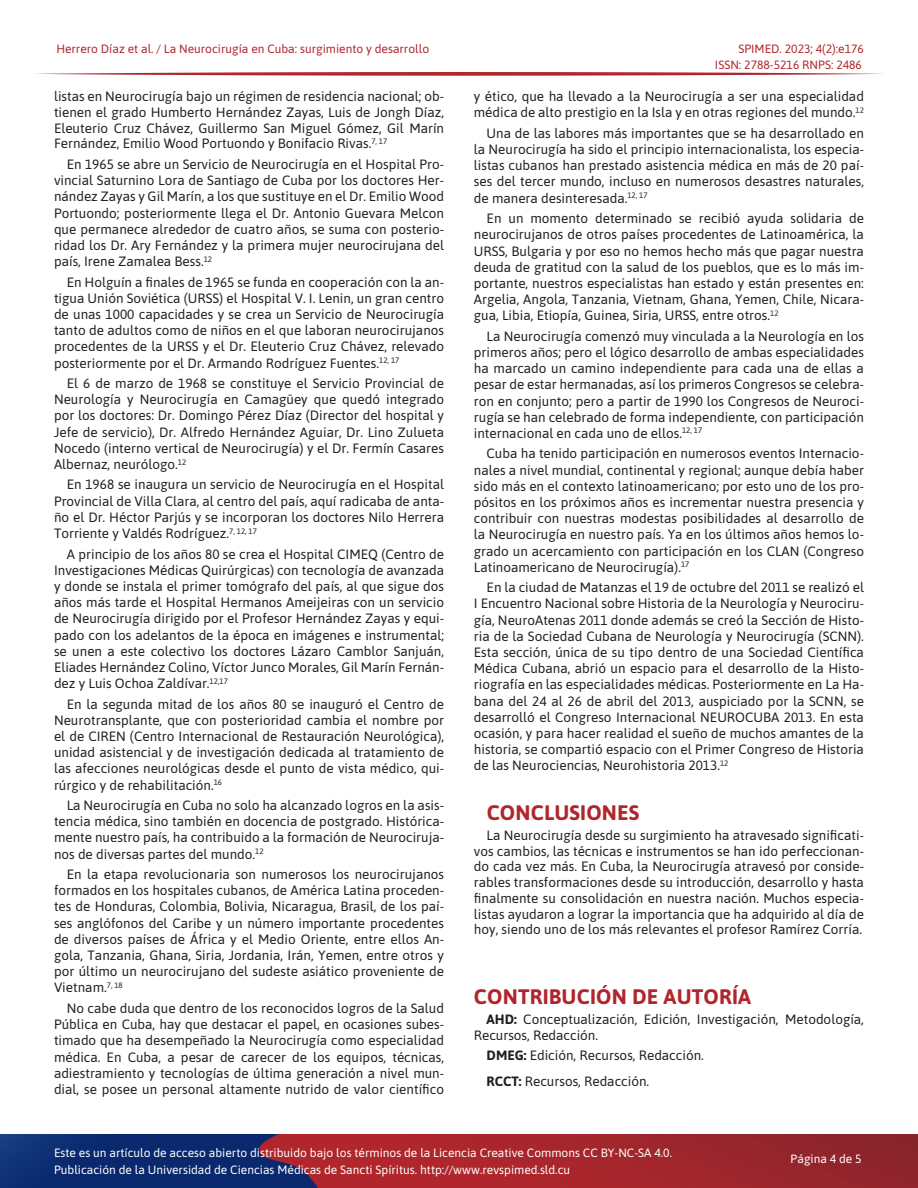
<style>
.page{position:relative;width:918px;height:1188px;background:#fff}
.page>*{position:absolute;margin:0;border:0;box-sizing:border-box;transform-origin:0 0}
.t1{font:700 21px "Asap";letter-spacing:.01em;color:#b0262c}
.t2{font:13.5px/16.2px "Asap";color:#231f20;text-align:justify}
.t3{font:12px "Asap";color:#fff}
.t4{font:12px "Asap";color:#b0262c}
.s1{font-weight:700}
</style>
<div class="page">
<svg style="left:35px;top:72px;width:848px;height:4px"></svg>
<svg style="left:318px;top:1134px;width:600px;height:54px;background:#a2252b"></svg>
<svg style="left:0;top:1134px;width:318px;height:54px;background:#1b2968"></svg>
<p class="t4" style="left:56px;top:40px;width:374px">Herrero Díaz et al. / La Neurocirugía en Cuba: surgimiento y desarrollo</p>
<p class="t4" style="left:738px;top:40px;width:127px">SPIMED. 2023; 4(2):e176</p>
<p class="t4" style="left:715px;top:57px;width:149px">ISSN: 2788-5216 RNPS: 2486</p>
<p class="t2" style="left:54px;top:88px;width:392px;line-height:15.8px">listas en Neurocirugía bajo un régimen de residencia nacional; ob&shy;tienen el grado Humberto Hernández Zayas, Luis de Jongh Díaz, Eleuterio Cruz Chávez, Guillermo San Miguel Gómez, Gil Marín Fernández, Emilio Wood Portuondo y Bonifacio Rivas.<sup>7,</sup> <sup>17</sup></p>
<p class="t2" style="left:54px;top:155px;width:392px;text-indent:13px">En 1965 se abre un Servicio de Neurocirugía en el Hospital Pro&shy;vincial Saturnino Lora de Santiago de Cuba por los doctores Her&shy;nández Zayas y Gil Marín, a los que sustituye en el Dr. Emilio Wood Portuondo; posteriormente llega el Dr. Antonio Guevara Melcon que permanece alrededor de cuatro años, se suma con posterio&shy;ridad los Dr. Ary Fernández y la primera mujer neurocirujana del país, Irene Zamalea Bess.<sup>12</sup></p>
<p class="t2" style="left:54px;top:273px;width:392px;text-indent:13px">En Holguín a finales de 1965 se funda en cooperación con la an&shy;tigua Unión Soviética (URSS) el Hospital V. I. Lenin, un gran centro de unas 1000 capacidades y se crea un Servicio de Neurocirugía tanto de adultos como de niños en el que laboran neurocirujanos procedentes de la URSS y el Dr. Eleuterio Cruz Chávez, relevado posteriormente por el Dr. Armando Rodríguez Fuentes.<sup>12,</sup> <sup>17</sup></p>
<p class="t2" style="left:54px;top:374px;width:392px;text-indent:13px">El 6 de marzo de 1968 se constituye el Servicio Provincial de Neurología y Neurocirugía en Camagüey que quedó integrado por los doctores: Dr. Domingo Pérez Díaz (Director del hospital y Jefe de servicio), Dr. Alfredo Hernández Aguiar, Dr. Lino Zulueta Nocedo (interno vertical de Neurocirugía) y el Dr. Fermín Casares Albernaz, neurólogo.<sup>12</sup></p>
<p class="t2" style="left:54px;top:476px;width:392px;text-indent:13px">En 1968 se inaugura un servicio de Neurocirugía en el Hospital Provincial de Villa Clara, al centro del país, aquí radicaba de anta&shy;ño el Dr. Héctor Parjús y se incorporan los doctores Nilo Herrera Torriente y Valdés Rodríguez.<sup>7,</sup> <sup>12,</sup> <sup>17</sup></p>
<p class="t2" style="left:54px;top:545px;width:392px;text-indent:13px">A principio de los años 80 se crea el Hospital CIMEQ (Centro de Investigaciones Médicas Quirúrgicas) con tecnología de avanzada y donde se instala el primer tomógrafo del país, al que sigue dos años más tarde el Hospital Hermanos Ameijeiras con un servicio de Neurocirugía dirigido por el Profesor Hernández Zayas y equi&shy;pado con los adelantos de la época en imágenes e instrumental; se unen a este colectivo los doctores Lázaro Camblor Sanjuán, Eliades Hernández Colino, Víctor Junco Morales, Gil Marín Fernán&shy;dez y Luis Ochoa Zaldívar.<sup>12,17</sup></p>
<p class="t2" style="left:54px;top:695px;width:392px;text-indent:13px">En la segunda mitad de los años 80 se inauguró el Centro de Neurotransplante, que con posterioridad cambia el nombre por el de CIREN (Centro Internacional de Restauración Neurológica), unidad asistencial y de investigación dedicada al tratamiento de las afecciones neurológicas desde el punto de vista médico, qui&shy;rúrgico y de rehabilitación.<sup>16</sup></p>
<p class="t2" style="left:54px;top:796px;width:392px;text-indent:13px">La Neurocirugía en Cuba no solo ha alcanzado logros en la asis&shy;tencia médica, sino también en docencia de postgrado. Histórica&shy;mente nuestro país, ha contribuido a la formación de Neurociruja&shy;nos de diversas partes del mundo.<sup>12</sup></p>
<p class="t2" style="left:54px;top:866px;width:392px;text-indent:13px">En la etapa revolucionaria son numerosos los neurocirujanos formados en los hospitales cubanos, de América Latina proceden&shy;tes de Honduras, Colombia, Bolivia, Nicaragua, Brasil, de los paí&shy;ses anglófonos del Caribe y un número importante procedentes de diversos países de África y el Medio Oriente, entre ellos An&shy;gola, Tanzania, Ghana, Siria, Jordania, Irán, Yemen, entre otros y por último un neurocirujano del sudeste asiático proveniente de Vietnam.<sup>7,</sup> <sup>18</sup></p>
<p class="t2" style="left:54px;top:999px;width:392px;text-indent:13px">No cabe duda que dentro de los reconocidos logros de la Salud Pública en Cuba, hay que destacar el papel, en ocasiones subes&shy;timado que ha desempeñado la Neurocirugía como especialidad médica. En Cuba, a pesar de carecer de los equipos, técnicas, adiestramiento y tecnologías de última generación a nivel mun&shy;dial, se posee un personal altamente nutrido de valor científico</p>
<p class="t2" style="left:474px;top:88px;width:392px">y ético, que ha llevado a la Neurocirugía a ser una especialidad médica de alto prestigio en la Isla y en otras regiones del mundo.<sup>12</sup></p>
<p class="t2" style="left:474px;top:124px;width:392px;text-indent:13px">Una de las labores más importantes que se ha desarrollado en la Neurocirugía ha sido el principio internacionalista, los especia&shy;listas cubanos han prestado asistencia médica en más de 20 paí&shy;ses del tercer mundo, incluso en numerosos desastres naturales, de manera desinteresada.<sup>12,</sup> <sup>17</sup></p>
<p class="t2" style="left:474px;top:210px;width:392px;text-indent:13px">En un momento determinado se recibió ayuda solidaria de neurocirujanos de otros países procedentes de Latinoamérica, la URSS, Bulgaria y por eso no hemos hecho más que pagar nuestra deuda de gratitud con la salud de los pueblos, que es lo más im&shy;portante, nuestros especialistas han estado y están presentes en:<br>Argelia, Angola, Tanzania, Vietnam, Ghana, Yemen, Chile, Nicara&shy;gua, Libia, Etiopía, Guinea, Siria, URSS, entre otros.<sup>12</sup></p>
<p class="t2" style="left:474px;top:327px;width:392px;text-indent:13px">La Neurocirugía comenzó muy vinculada a la Neurología en los primeros años; pero el lógico desarrollo de ambas especialidades ha marcado un camino independiente para cada una de ellas a pesar de estar hermanadas, así los primeros Congresos se celebra&shy;ron en conjunto; pero a partir de 1990 los Congresos de Neuroci&shy;rugía se han celebrado de forma independiente, con participación internacional en cada uno de ellos.<sup>12,</sup> <sup>17</sup></p>
<p class="t2" style="left:474px;top:445px;width:392px;text-indent:13px">Cuba ha tenido participación en numerosos eventos Internacio&shy;nales a nivel mundial, continental y regional; aunque debía haber sido más en el contexto latinoamericano; por esto uno de los pro&shy;pósitos en los próximos años es incrementar nuestra presencia y contribuir con nuestras modestas posibilidades al desarrollo de la Neurocirugía en nuestro país. Ya en los últimos años hemos lo&shy;grado un acercamiento con participación en los CLAN (Congreso Latinoamericano de Neurocirugía).<sup>17</sup></p>
<p class="t2" style="left:474px;top:579px;width:392px;text-indent:13px">En la ciudad de Matanzas el 19 de octubre del 2011 se realizó el I Encuentro Nacional sobre Historia de la Neurología y Neurociru&shy;gía, NeuroAtenas 2011 donde además se creó la Sección de Histo&shy;ria de la Sociedad Cubana de Neurología y Neurocirugía (SCNN).<br>Esta sección, única de su tipo dentro de una Sociedad Científica Médica Cubana, abrió un espacio para el desarrollo de la Histo&shy;riografía en las especialidades médicas. Posteriormente en La Ha&shy;bana del 24 al 26 de abril del 2013, auspiciado por la SCNN, se desarrolló el Congreso Internacional NEUROCUBA 2013. En esta ocasión, y para hacer realidad el sueño de muchos amantes de la historia, se compartió espacio con el Primer Congreso de Historia de las Neurociencias, Neurohistoria 2013.<sup>12</sup></p>
<p class="t1" style="left:487px;top:798px;width:154px">CONCLUSIONES</p>
<p class="t2" style="left:474px;top:827px;width:392px;line-height:15.8px;text-indent:13px">La Neurocirugía desde su surgimiento ha atravesado significati&shy;vos cambios, las técnicas e instrumentos se han ido perfeccionan&shy;do cada vez más. En Cuba, la Neurocirugía atravesó por conside&shy;rables transformaciones desde su introducción, desarrollo y hasta finalmente su consolidación en nuestra nación. Muchos especia&shy;listas ayudaron a lograr la importancia que ha adquirido al día de hoy, siendo uno de los más relevantes el profesor Ramírez Corría.</p>
<p class="t1" style="left:474px;top:982px;width:279px">CONTRIBUCIÓN DE AUTORÍA</p>
<p class="t2" style="left:474px;top:1011px;width:392px;line-height:15.8px;text-indent:13px"><span class="s1">AHD:</span> Conceptualización, Edición, Investigación, Metodología,<br>Recursos, Redacción.</p>
<p class="t2" style="left:487px;top:1046px;width:219px"><span class="s1">DMEG:</span> Edición, Recursos, Redacción.</p>
<p class="t2" style="left:487px;top:1073px;width:164px"><span class="s1">RCCT:</span> Recursos, Redacción.</p>
<p class="t3" style="left:54px;top:1144px;width:620px">Este es un artículo de acceso abierto distribuido bajo los términos de la Licencia Creative Commons CC BY-NC-SA 4.0.</p>
<p class="t3" style="left:54px;top:1161px;width:518px">Publicación de la Universidad de Ciencias Médicas de Sancti Spíritus. http://www.revspimed.sld.cu</p>
<p class="t3" style="left:791px;top:1151px;width:73px">Página 4 de 5</p>
</div>
